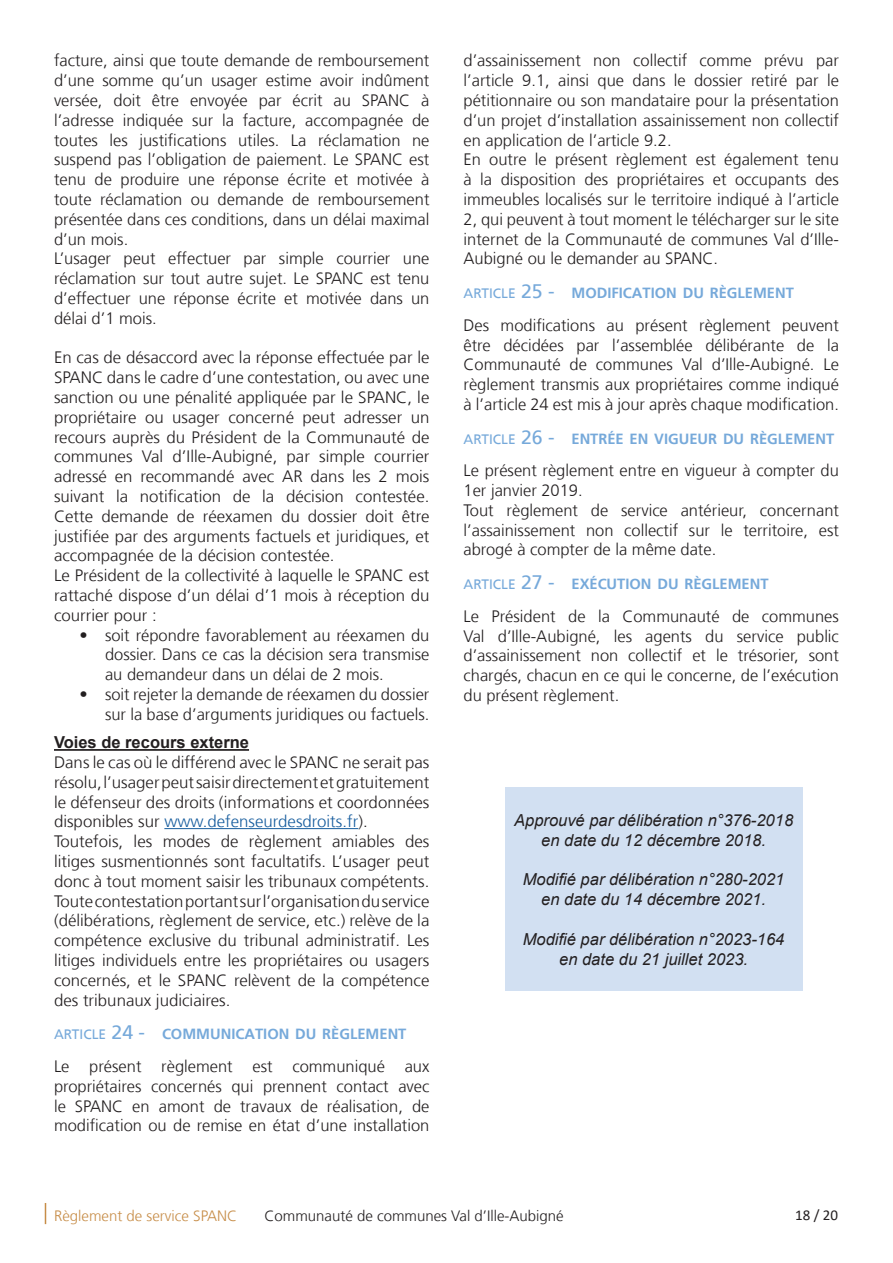
<style>
.page{position:relative;width:893px;height:1263px;background:#fff}
.page>*{position:absolute;margin:0;border:0;box-sizing:border-box;transform-origin:0 0}
.t1{font:300 16.5px/19.8px "Frutiger";color:#231f20}
.t2{font:italic 16.5px/19.8px "Arial";color:#231f20;text-align:center}
.t3{font:700 16.5px "Arial";color:#231f20}
.t4{font:300 15px "Frutiger";color:#231f20}
.t5{font:300 15px "Frutiger";color:#c78d48}
.t6{font:15px "Calibri";color:#231f20}
.t7{font:700 14.7px "Frutiger";color:#76a9da}
.s1{color:#175d9e}
.s2{font-weight:400;font-size:13.65px}
.s3{font-weight:400;font-size:19.5px}
</style>
<div class="page">
<svg style="left:45px;top:1203px;width:1px;height:21px"></svg>
<hr style="left:54px;top:749px;width:195px;height:2px;background:#231f20">
<hr style="left:164px;top:828px;width:194px;height:1px;background:#175d9e">
<div style="left:505px;top:788px;width:297px;height:203px;background:#d2e0f2"></div>
<p class="t1" style="left:54px;top:52px;width:377px">facture, ainsi que toute demande de remboursement d’une somme qu’un usager estime avoir indûment versée, doit être envoyée par écrit au SPANC à l’adresse indiquée sur la facture, accompagnée de toutes les justifications utiles. La réclamation ne suspend pas l’obligation de paiement. Le SPANC est tenu de produire une réponse écrite et motivée à toute réclamation ou demande de remboursement présentée dans ces conditions, dans un délai maximal d’un mois.<br>L’usager peut effectuer par simple courrier une réclamation sur tout autre sujet. Le SPANC est tenu d’effectuer une réponse écrite et motivée dans un délai d’1 mois.</p>
<p class="t1" style="left:54px;top:349px;width:377px">En cas de désaccord avec la réponse effectuée par le SPANC dans le cadre d’une contestation, ou avec une sanction ou une pénalité appliquée par le SPANC, le propriétaire ou usager concerné peut adresser un recours auprès du Président de la Communauté de communes Val d’Ille-Aubigné, par simple courrier adressé en recommandé avec AR dans les 2 mois suivant la notification de la décision contestée.<br>Cette demande de réexamen du dossier doit être justifiée par des arguments factuels et juridiques, et accompagnée de la décision contestée.<br>Le Président de la collectivité à laquelle le SPANC est rattaché dispose d’un délai d’1 mois à réception du courrier pour :</p>
<p class="t1" style="left:105px;top:626px;width:326px;text-align:justify;text-indent:-26px">• soit répondre favorablement au réexamen du dossier. Dans ce cas la décision sera transmise au demandeur dans un délai de 2 mois.</p>
<p class="t1" style="left:80px;top:686px;width:351px;text-align:right">• soit rejeter la demande de réexamen du dossier sur la base d’arguments juridiques ou factuels.</p>
<p class="t3" style="left:54px;top:736px;width:197px">Voies de recours externe</p>
<p class="t1" style="left:54px;top:753px;width:377px">Dans le cas où le différend avec le SPANC ne serait pas résolu, l’usager peut saisir directement et gratuitement le défenseur des droits (informations et coordonnées disponibles sur <span class="s1">www.defenseurdesdroits.fr</span>).<br>Toutefois, les modes de règlement amiables des litiges susmentionnés sont facultatifs. L’usager peut donc à tout moment saisir les tribunaux compétents.<br>Toute contestation portant sur l’organisation du service (délibérations, règlement de service, etc.) relève de la compétence exclusive du tribunal administratif. Les litiges individuels entre les propriétaires ou usagers concernés, et le SPANC relèvent de la compétence des tribunaux judiciaires.</p>
<p class="t7" style="left:54px;top:1028px;width:354px"><span class="s2">ARTICLE</span> <span class="s3">24 -</span> COMMUNICATION DU RÈGLEMENT</p>
<p class="t1" style="left:54px;top:1057px;width:377px;text-align:justify">Le présent règlement est communiqué aux propriétaires concernés qui prennent contact avec le SPANC en amont de travaux de réalisation, de modification ou de remise en état d’une installation</p>
<p class="t1" style="left:463px;top:52px;width:377px">d’assainissement non collectif comme prévu par l’article 9.1, ainsi que dans le dossier retiré par le pétitionnaire ou son mandataire pour la présentation d’un projet d’installation assainissement non collectif en application de l’article 9.2.<br>En outre le présent règlement est également tenu à la disposition des propriétaires et occupants des immeubles localisés sur le territoire indiqué à l’article 2, qui peuvent à tout moment le télécharger sur le site internet de la Communauté de communes Val d’Ille-Aubigné ou le demander au SPANC.</p>
<p class="t7" style="left:463px;top:287px;width:332px"><span class="s2">ARTICLE</span> <span class="s3">25 -</span> MODIFICATION DU RÈGLEMENT</p>
<p class="t1" style="left:463px;top:316px;width:377px;text-align:justify">Des modifications au présent règlement peuvent être décidées par l’assemblée délibérante de la Communauté de communes Val d’Ille-Aubigné. Le règlement transmis aux propriétaires comme indiqué à l’article 24 est mis à jour après chaque modification.</p>
<p class="t7" style="left:463px;top:433px;width:372px"><span class="s2">ARTICLE</span> <span class="s3">26 -</span> ENTRÉE EN VIGUEUR DU RÈGLEMENT</p>
<p class="t1" style="left:463px;top:462px;width:377px">Le présent règlement entre en vigueur à compter du 1er janvier 2019.<br>Tout règlement de service antérieur, concernant l’assainissement non collectif sur le territoire, est abrogé à compter de la même date.</p>
<p class="t7" style="left:463px;top:578px;width:307px"><span class="s2">ARTICLE</span> <span class="s3">27 -</span> EXÉCUTION DU RÈGLEMENT</p>
<p class="t1" style="left:463px;top:607px;width:377px;text-align:justify">Le Président de la Communauté de communes Val d’Ille-Aubigné, les agents du service public d’assainissement non collectif et le trésorier, sont chargés, chacun en ce qui le concerne, de l’exécution du présent règlement.</p>
<p class="t2" style="left:514px;top:812px;width:280px">Approuvé par délibération n°376-2018 en date du 12 décembre 2018.</p>
<p class="t2" style="left:523px;top:870px;width:263px">Modifié par délibération n°280-2021 en date du 14 décembre 2021.</p>
<p class="t2" style="left:523px;top:929px;width:263px">Modifié par délibération n°2023-164 en date du 21 juillet 2023.</p>
<p class="t5" style="left:54px;top:1210px;width:185px">Règlement de service SPANC</p>
<p class="t4" style="left:264px;top:1210px;width:301px">Communauté de communes Val d’Ille-Aubigné</p>
<p class="t6" style="left:795px;top:1209px;width:44px">18 / 20</p>
</div>
